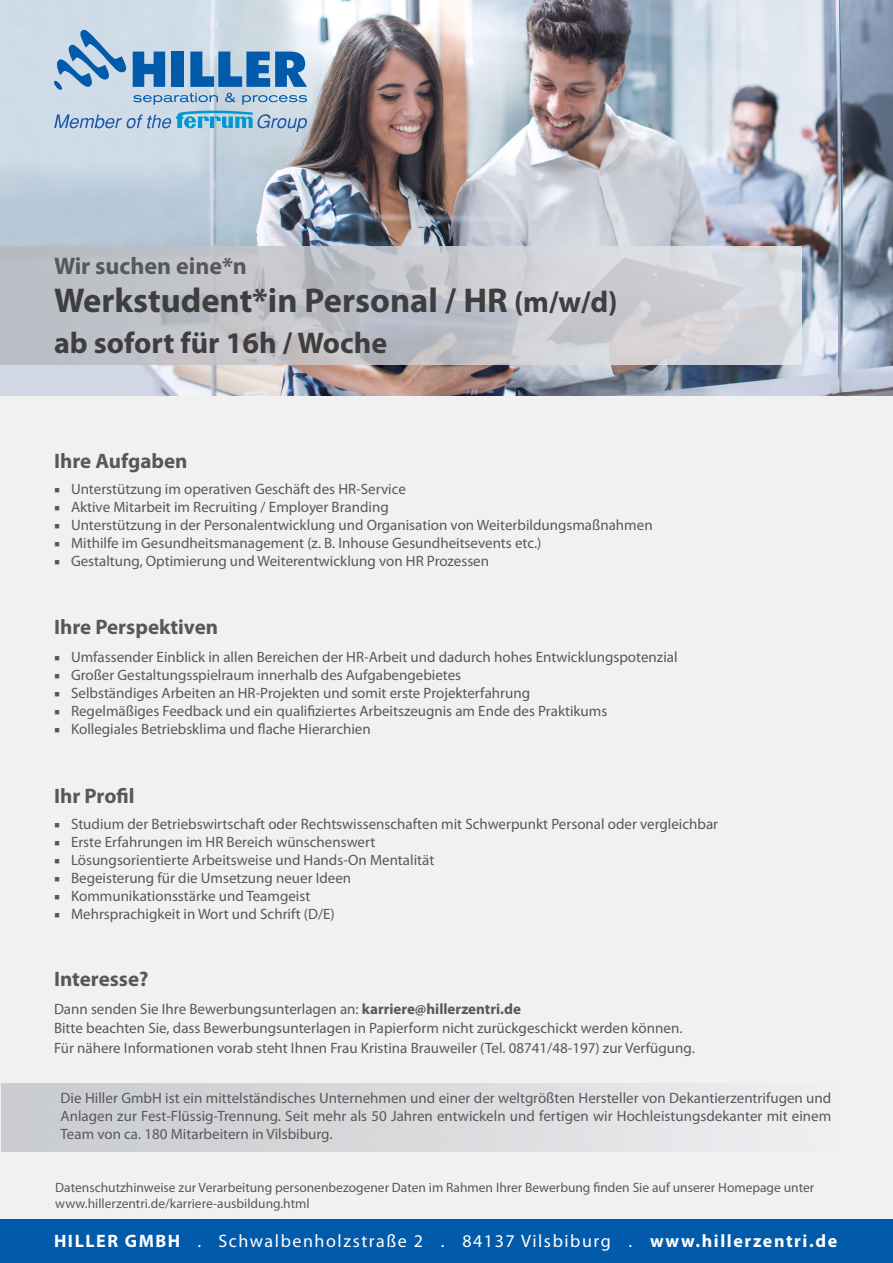
<style>
.page{position:relative;width:893px;height:1263px;background:#fff}
.page>*{position:absolute;margin:0;border:0;box-sizing:border-box;transform-origin:0 0}
.t1{font:700 34.5px "Myriad Pro";color:#3e3e3f}
.t2{font:700 30px "Myriad Pro";color:#3e3e3f}
.t3{font:700 24px "Myriad Pro";color:#57585a}
.t4{font:700 21px "Myriad Pro";color:#57585a}
.t5{font:18px "Myriad Pro";letter-spacing:.085em;color:#fff}
.t6{font:15px/18px "Myriad Pro";color:#57585a;text-align:justify}
.t7{font:13.5px/16.2px "Myriad Pro";color:#57585a}
.s1{font-size:30px}
.s2{font-family:"Minion Pro"}
.s3{font-weight:700}
</style>
<div class="page">
<div style="left:0;top:0;width:893px;height:1251px;background:#f0f1f0"></div>
<img style="left:0;top:0;width:893px;height:395px">
<img style="left:0;top:247px;width:801px;height:118px">
<div style="left:0;top:1219px;width:893px;height:44px;background:#015aaa"></div>
<svg style="left:54px;top:30px;width:253px;height:101px;background:#95b8d6"></svg>
<p class="t3" style="left:54px;top:250px;width:195px">Wir suchen eine*n</p>
<p class="t1" style="left:54px;top:278px;width:565px">Werkstudent*in Personal / HR <span class="s1">(m/w/d)</span></p>
<p class="t2" style="left:54px;top:323px;width:335px">ab sofort für 16h / Woche</p>
<p class="t4" style="left:54px;top:447px;width:135px">Ihre Aufgaben</p>
<p class="t6" style="left:54px;top:479px;width:353px"><span class="s2">■</span> Unterstützung im operativen Geschäft des HR-Service</p>
<p class="t6" style="left:54px;top:497px;width:336px"><span class="s2">■</span> Aktive Mitarbeit im Recruiting / Employer Branding</p>
<p class="t6" style="left:54px;top:515px;width:600px"><span class="s2">■</span> Unterstützung in der Personalentwicklung und Organisation von Weiterbildungsmaßnahmen</p>
<p class="t6" style="left:54px;top:533px;width:489px"><span class="s2">■</span> Mithilfe im Gesundheitsmanagement (z. B. Inhouse Gesundheitsevents etc.)</p>
<p class="t6" style="left:54px;top:551px;width:437px"><span class="s2">■</span> Gestaltung, Optimierung und Weiterentwicklung von HR Prozessen</p>
<p class="t4" style="left:54px;top:614px;width:166px">Ihre Perspektiven</p>
<p class="t6" style="left:54px;top:647px;width:625px"><span class="s2">■</span> Umfassender Einblick in allen Bereichen der HR-Arbeit und dadurch hohes Entwicklungspotenzial</p>
<p class="t6" style="left:54px;top:665px;width:409px"><span class="s2">■</span> Großer Gestaltungsspielraum innerhalb des Aufgabengebietes</p>
<p class="t6" style="left:54px;top:683px;width:478px"><span class="s2">■</span> Selbständiges Arbeiten an HR-Projekten und somit erste Projekterfahrung</p>
<p class="t6" style="left:54px;top:701px;width:555px"><span class="s2">■</span> Regelmäßiges Feedback und ein qualifiziertes Arbeitszeugnis am Ende des Praktikums</p>
<p class="t6" style="left:54px;top:719px;width:318px"><span class="s2">■</span> Kollegiales Betriebsklima und flache Hierarchien</p>
<p class="t4" style="left:54px;top:782px;width:82px">Ihr Profil</p>
<p class="t6" style="left:54px;top:814px;width:666px"><span class="s2">■</span> Studium der Betriebswirtschaft oder Rechtswissenschaften mit Schwerpunkt Personal oder vergleichbar</p>
<p class="t6" style="left:54px;top:832px;width:323px"><span class="s2">■</span> Erste Erfahrungen im HR Bereich wünschenswert</p>
<p class="t6" style="left:54px;top:850px;width:382px"><span class="s2">■</span> Lösungsorientierte Arbeitsweise und Hands-On Mentalität</p>
<p class="t6" style="left:54px;top:868px;width:299px"><span class="s2">■</span> Begeisterung für die Umsetzung neuer Ideen</p>
<p class="t6" style="left:54px;top:886px;width:258px"><span class="s2">■</span> Kommunikationsstärke und Teamgeist</p>
<p class="t6" style="left:54px;top:904px;width:282px"><span class="s2">■</span> Mehrsprachigkeit in Wort und Schrift (D/E)</p>
<p class="t4" style="left:54px;top:966px;width:96px">Interesse?</p>
<p class="t6" style="left:54px;top:999px;width:468px">Dann senden Sie Ihre Bewerbungsunterlagen an: <span class="s3">karriere@hillerzentri.de</span></p>
<p class="t6" style="left:54px;top:1019px;width:630px">Bitte beachten Sie, dass Bewerbungsunterlagen in Papierform nicht zurückgeschickt werden können.</p>
<p class="t6" style="left:54px;top:1038px;width:642px">Für nähere Informationen vorab steht Ihnen Frau Kristina Brauweiler (Tel. 08741/48-197) zur Verfügung.</p>
<p class="t6" style="left:61px;top:1089px;width:772px">Die Hiller GmbH ist ein mittelständisches Unternehmen und einer der weltgrößten Hersteller von Dekantierzentrifugen und Anlagen zur Fest-Flüssig-Trennung. Seit mehr als 50 Jahren entwickeln und fertigen wir Hochleistungsdekanter mit einem Team von ca. 180 Mitarbeitern in Vilsbiburg.</p>
<p class="t7" style="left:55px;top:1179px;width:760px">Datenschutzhinweise zur Verarbeitung personenbezogener Daten im Rahmen Ihrer Bewerbung finden Sie auf unserer Homepage unter www.hillerzentri.de/karriere-ausbildung.html</p>
<p class="t5" style="left:54px;top:1230px;width:785px"><span class="s3">HILLER GMBH</span> . Schwalbenholzstraße 2 . 84137 Vilsbiburg . <span class="s3">www.hillerzentri.de</span></p>
</div>
